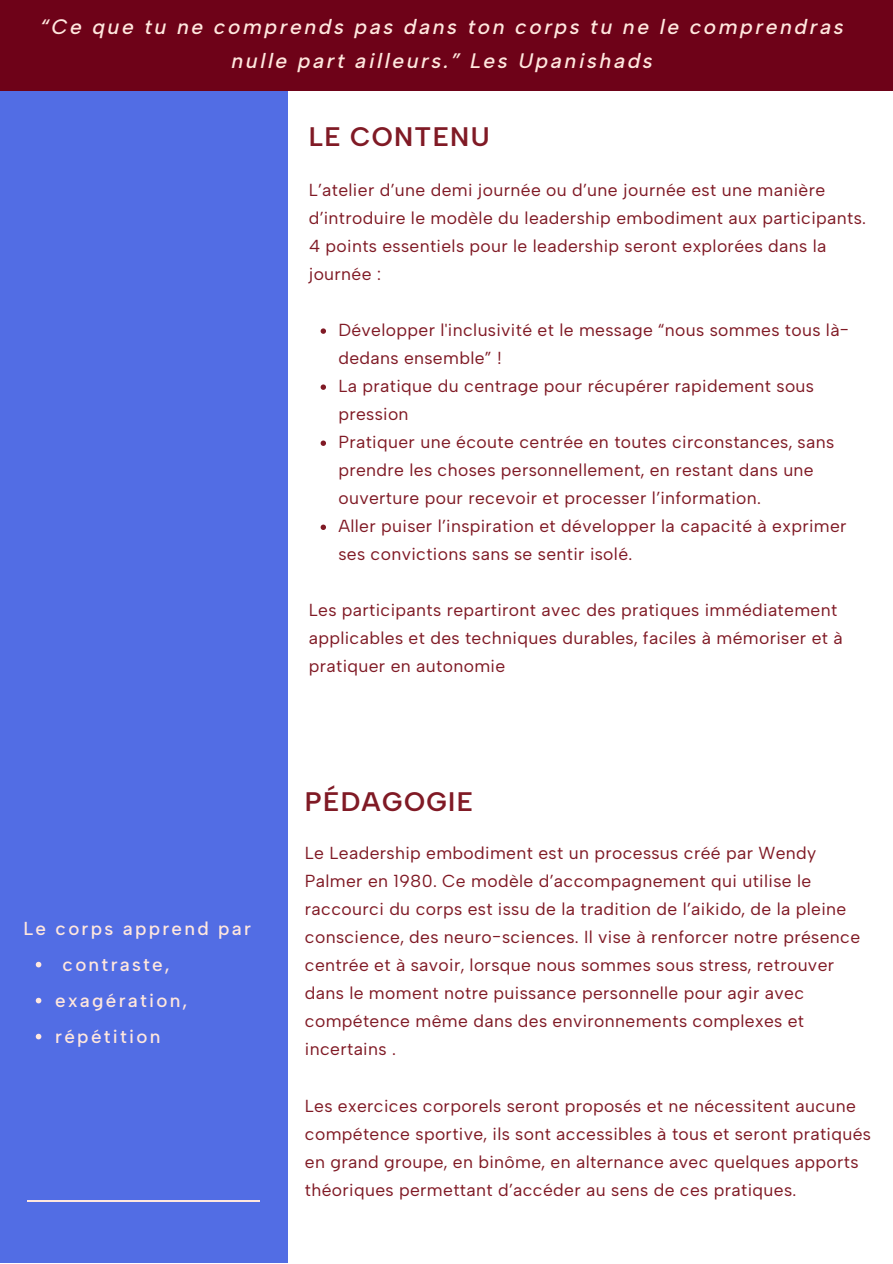
<style>
.page{position:relative;width:893px;height:1264px;background:#fff}
.page>*{position:absolute;margin:0;border:0;box-sizing:border-box;transform-origin:0 0}
.t1{font:600 26.85px "Albert Sans";letter-spacing:.05em;color:#801a25}
.t2{font:italic 500 21px/33.8px "Albert Sans";letter-spacing:.12em;color:#ffe7de;text-align:center}
.t3{font:500 18.75px "Albert Sans";letter-spacing:.12em;color:#ffe7de}
.t4{font:17.4px/28px "Albert Sans";letter-spacing:.02em;color:#801a25}
</style>
<div class="page">
<div style="left:0;top:78px;width:287px;height:1184px;background:#526de4"></div>
<div style="left:0;top:0;width:892px;height:91px;background:#6e0218"></div>
<hr style="left:27px;top:1200px;width:233px;height:1px;background:#ffe7de">
<svg style="left:320px;top:328px;width:6px;height:6px"></svg>
<svg style="left:320px;top:384px;width:6px;height:6px"></svg>
<svg style="left:320px;top:440px;width:6px;height:6px"></svg>
<svg style="left:320px;top:524px;width:6px;height:6px"></svg>
<svg style="left:36px;top:961px;width:5px;height:6px"></svg>
<svg style="left:36px;top:997px;width:5px;height:6px"></svg>
<svg style="left:36px;top:1033px;width:5px;height:6px"></svg>
<p class="t2" style="left:41px;top:10px;width:804px">“Ce que tu ne comprends pas dans ton corps tu ne le comprendras nulle part ailleurs.” Les Upanishads</p>
<p class="t1" style="left:309px;top:120px;width:182px">LE CONTENU</p>
<p class="t4" style="left:309px;top:176px;width:558px">L’atelier d’une demi journée ou d’une journée est une manière d’introduire le modèle du leadership embodiment aux participants.<br>4 points essentiels pour le leadership seront explorées dans la journée :</p>
<p class="t4" style="left:338px;top:316px;width:512px">Développer l'inclusivité et le message “nous sommes tous là&shy;dedans ensemble” !</p>
<p class="t4" style="left:338px;top:372px;width:477px">La pratique du centrage pour récupérer rapidement sous pression</p>
<p class="t4" style="left:338px;top:428px;width:497px">Pratiquer une écoute centrée en toutes circonstances, sans prendre les choses personnellement, en restant dans une ouverture pour recevoir et processer l’information.</p>
<p class="t4" style="left:338px;top:512px;width:509px">Aller puiser l’inspiration et développer la capacité à exprimer ses convictions sans se sentir isolé.</p>
<p class="t3" style="left:23px;top:917px;width:229px">Le corps apprend par</p>
<p class="t3" style="left:63px;top:953px;width:108px">contraste,</p>
<p class="t3" style="left:55px;top:988px;width:133px">exagération,</p>
<p class="t3" style="left:55px;top:1024px;width:107px">répétition</p>
<p class="t4" style="left:309px;top:596px;width:535px">Les participants repartiront avec des pratiques immédiatement applicables et des techniques durables, faciles à mémoriser et à pratiquer en autonomie</p>
<p class="t1" style="left:305px;top:785px;width:169px">PÉDAGOGIE</p>
<p class="t4" style="left:305px;top:839px;width:557px">Le Leadership embodiment est un processus créé par Wendy Palmer en 1980. Ce modèle d’accompagnement qui utilise le raccourci du corps est issu de la tradition de l’aikido, de la pleine conscience, des neuro-sciences. Il vise à renforcer notre présence centrée et à savoir, lorsque nous sommes sous stress, retrouver dans le moment notre puissance personnelle pour agir avec compétence même dans des environnements complexes et incertains .</p>
<p class="t4" style="left:305px;top:1091px;width:567px">Les exercices corporels seront proposés et ne nécessitent aucune compétence sportive, ils sont accessibles à tous et seront pratiqués en grand groupe, en binôme, en alternance avec quelques apports théoriques permettant d’accéder au sens de ces pratiques.</p>
</div>
